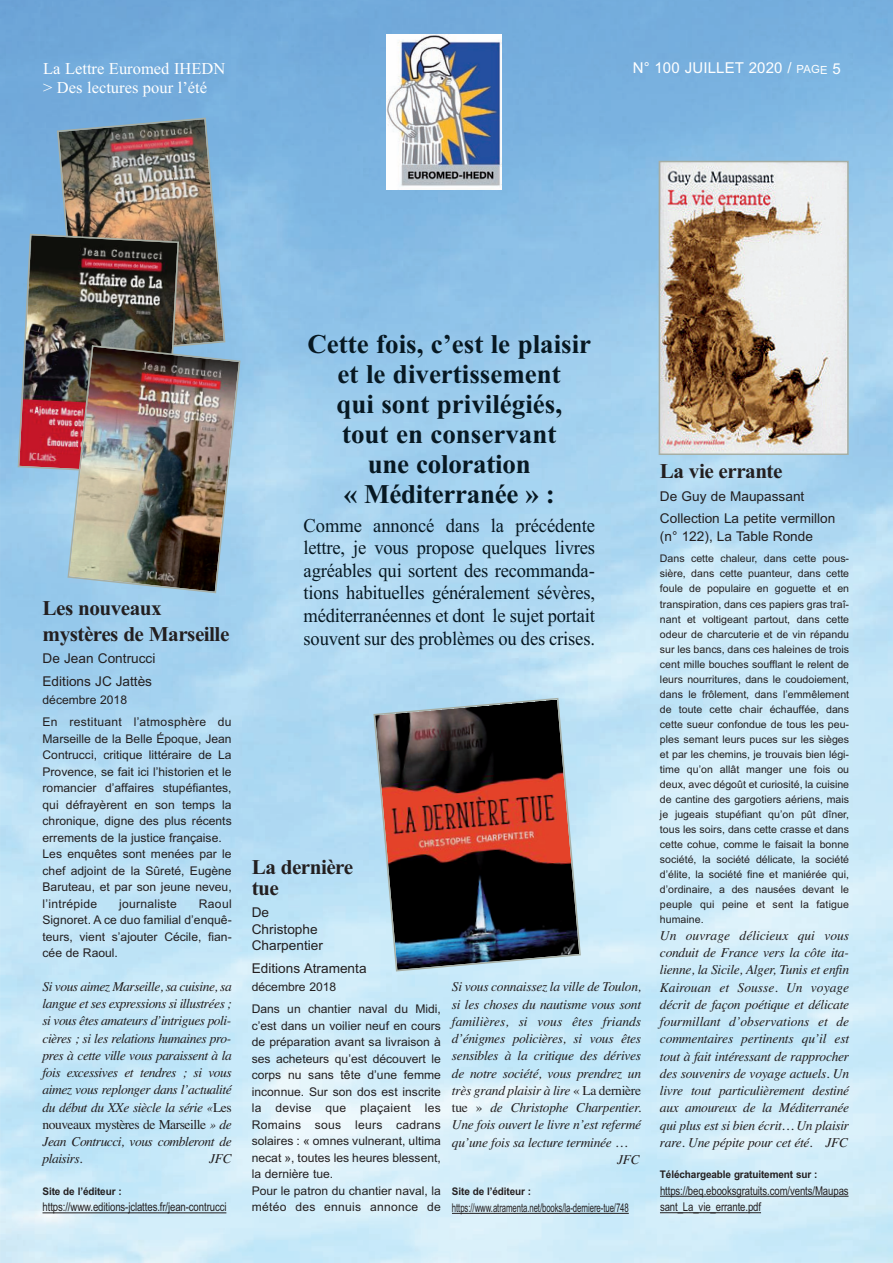
<style>
.page{position:relative;width:893px;height:1263px;background:#fff}
.page>*{position:absolute;margin:0;border:0;box-sizing:border-box;transform-origin:0 0}
.t1{font:700 27px/30px "Times New Roman";color:#071822;text-align:center}
.t2{font:700 21px/21px "Times New Roman";letter-spacing:-.025em;color:#231f20}
.t3{font:19.5px/22.5px "Times New Roman";letter-spacing:-.01em;color:#071822;text-align:justify;scale:.95 1}
.t4{font:16.5px "Times New Roman";color:#fff}
.t5{font:15px "Arial";letter-spacing:.01em;color:#fff}
.t6{font:italic 13.5px/17.2px "Times";letter-spacing:-.02em;color:#231f20;text-align:justify}
.t7{font:13.5px/16.5px "Arial";color:#231f20}
.t8{font:italic 13.5px "Times";color:#231f20}
.t9{font:12px/16.5px "Arial";color:#231f20}
.t10{font:12px/16.5px "Arial";color:#231f20;scale:.8 1}
.t11{font:12px "Arial";color:#231f20;scale:.65 1}
.t12{font:12px/22.5px "Arial";letter-spacing:.02em;color:#231f20}
.t13{font:10.5px/15px "Arial";letter-spacing:.015em;color:#231f20;text-align:justify}
.t14{font:700 10.5px "Arial";letter-spacing:-.01em;color:#231f20;scale:.95 1}
.s1{font-size:11.25px}
.s2{font-style:normal}
</style>
<div class="page">
<img style="left:0;top:0;width:893px;height:1263px">
<img style="left:373px;top:697px;width:209px;height:275px">
<hr style="left:452px;top:1213px;width:177px;height:1px;background:#231f20">
<hr style="left:43px;top:1212px;width:183px;height:1px;background:#231f20">
<img style="left:662px;top:164px;width:184px;height:288px">
<div style="left:659px;top:161px;width:190px;height:294px;border:2px solid #a6aea4"></div>
<hr style="left:660px;top:1196px;width:188px;height:1px;background:#231f20">
<hr style="left:660px;top:1212px;width:101px;height:1px;background:#231f20">
<img style="left:387px;top:34px;width:114px;height:155px">
<img style="left:17px;top:117px;width:224px;height:477px">
<p class="t4" style="left:43px;top:62px;width:184px">La Lettre Euromed IHEDN</p>
<p class="t5" style="left:633px;top:63px;width:209px">N° 100 JUILLET 2020 / <span class="s1">PAGE</span> 5</p>
<p class="t4" style="left:43px;top:82px;width:165px">&gt; Des lectures pour l’été</p>
<h2 class="t2" style="left:43px;top:598px;width:188px;line-height:25.5px">Les nouveaux mystères de Marseille</h2>
<p class="t7" style="left:43px;top:648px;width:114px;line-height:22.5px">De Jean Contrucci<br>Editions JC Jattès</p>
<p class="t12" style="left:43px;top:689px;width:191px">décembre 2018<br>En restituant l’atmosphère du</p>
<p class="t9" style="left:43px;top:731px;width:191px">Marseille de la Belle Époque, Jean<br>Contrucci, critique littéraire de La<br>Provence, se fait ici l’historien et le romancier d’affaires stupéfiantes, qui défrayèrent en son temps la chronique, digne des plus récents errements de la justice française.<br>Les enquêtes sont menées par le chef adjoint de la Sûreté, Eugène<br>Baruteau, et par son jeune neveu, l’intrépide</p>
<p class="t9" style="left:43px;top:896px;width:191px;text-align:justify;text-indent:156px">Raoul Signoret. A ce duo familial d’enquê&shy;teurs, vient s’ajouter Cécile, fian&shy;cée de Raoul.</p>
<p class="t6" style="left:43px;top:979px;width:191px">Si vous aimez Marseille, sa cuisine, sa langue et ses expressions si illustrées ; si vous êtes amateurs d’intrigues poli&shy;cières ; si les relations humaines pro&shy;pres à cette ville vous paraissent à la fois excessives et tendres ; si vous aimez vous replonger dans l’actualité du début du XXe siècle la série «<span class="s2">Les nouveaux mystères de Marseille</span> » de Jean Contrucci, vous combleront de plaisirs.</p>
<p class="t12" style="left:119px;top:893px;width:59px">journaliste</p>
<p class="t6" style="left:209px;top:1151px;width:24px">JFC</p>
<p class="t14" style="left:43px;top:1187px;width:85px">Site de l’éditeur :</p>
<p class="t10" style="left:43px;top:1200px;width:231px">https://www.editions-jclattes.fr/jean-contrucci</p>
<h1 class="t1" style="left:307px;top:332px;width:285px">Cette fois, c’est le plaisir et le divertissement<br>qui sont privilégiés,<br>tout en conservant<br>une coloration<br>« Méditerranée » :</h1>
<p class="t3" style="left:304px;top:516px;width:308px">Comme annoncé dans la précédente lettre, je vous propose quelques livres agréables qui sortent des recommanda&shy;tions habituelles généralement sévères, méditerranéennes et dont le sujet portait souvent sur des problèmes ou des crises.</p>
<h2 class="t2" style="left:252px;top:858px;width:103px">La dernière tue</h2>
<p class="t7" style="left:252px;top:905px;width:73px">De<br>Christophe<br>Charpentier</p>
<p class="t7" style="left:252px;top:961px;width:116px">Editions Atramenta</p>
<p class="t9" style="left:252px;top:976px;width:191px;line-height:22.5px">décembre 2018<br>Dans un chantier naval du Midi,</p>
<p class="t9" style="left:252px;top:1018px;width:191px">c’est dans un voilier neuf en cours de préparation avant sa livraison à ses acheteurs qu’est découvert le corps nu sans tête d’une femme inconnue. Sur son dos est inscrite la devise que plaçaient les<br>Romains sous leurs cadrans solaires : « omnes vulnerant, ultima necat », toutes les heures blessent, la dernière tue.<br>Pour le patron du chantier naval, la météo des ennuis annonce de</p>
<p class="t6" style="left:452px;top:979px;width:191px">Si vous connaissez la ville de Toulon,</p>
<p class="t6" style="left:452px;top:997px;width:191px">si les choses du nautisme vous sont</p>
<p class="t8" style="left:452px;top:1016px;width:191px">familières, si vous êtes friands</p>
<p class="t6" style="left:452px;top:1031px;width:191px">d’énigmes policières, si vous êtes</p>
<p class="t6" style="left:452px;top:1048px;width:191px">sensibles à la critique des dérives</p>
<p class="t6" style="left:452px;top:1066px;width:191px">de notre société, vous prendrez un</p>
<p class="t6" style="left:452px;top:1083px;width:191px">très grand plaisir à lire <span class="s2">« La dernière</span></p>
<p class="t6" style="left:452px;top:1100px;width:191px"><span class="s2">tue »</span> de Christophe Charpentier.</p>
<p class="t6" style="left:452px;top:1117px;width:191px">Une fois ouvert le livre n’est refermé</p>
<p class="t6" style="left:452px;top:1135px;width:177px">qu’une fois sa lecture terminée …</p>
<p class="t6" style="left:617px;top:1152px;width:24px">JFC</p>
<p class="t14" style="left:452px;top:1188px;width:85px">Site de l’éditeur :</p>
<p class="t11" style="left:452px;top:1203px;width:274px">https://www.atramenta.net/books/la-derniere-tue/748</p>
<h2 class="t2" style="left:660px;top:463px;width:124px">La vie errante</h2>
<p class="t7" style="left:660px;top:486px;width:177px;line-height:22.5px">De Guy de Maupassant<br>Collection La petite vermillon</p>
<p class="t7" style="left:660px;top:530px;width:155px">(n° 122), La Table Ronde</p>
<p class="t13" style="left:660px;top:552px;width:191px">Dans cette chaleur, dans cette pous&shy;sière, dans cette puanteur, dans cette foule de populaire en goguette et en transpiration, dans ces papiers gras traî&shy;nant et voltigeant partout, dans cette odeur de charcuterie et de vin répandu sur les bancs, dans ces haleines de trois cent mille bouches soufflant le relent de leurs nourritures, dans le coudoiement, dans le frôlement, dans l’emmêlement de toute cette chair échauffée, dans cette sueur confondue de tous les peu&shy;ples semant leurs puces sur les sièges et par les chemins, je trouvais bien légi&shy;time qu’on allât manger une fois ou deux, avec dégoût et curiosité, la cuisine de cantine des gargotiers aériens, mais je jugeais stupéfiant qu’on pût dîner, tous les soirs, dans cette crasse et dans cette cohue, comme le faisait la bonne société, la société délicate, la société d’élite, la société fine et maniérée qui, d’ordinaire, a des nausées devant le peuple qui peine et sent la fatigue humaine.</p>
<p class="t6" style="left:660px;top:928px;width:191px">Un ouvrage délicieux qui vous conduit de France vers la côte ita&shy;lienne, la Sicile, Alger, Tunis et enfin Kairouan et Sousse. Un voyage décrit de façon poétique et délicate fourmillant d’observations et de commentaires pertinents qu’il est tout à fait intéressant de rapprocher des souvenirs de voyage actuels. Un livre tout particulièrement destiné aux amoureux de la Méditerranée qui plus est si bien écrit… Un plaisir rare. Une pépite pour cet été. JFC</p>
<p class="t14" style="left:660px;top:1171px;width:167px">Téléchargeable gratuitement sur :</p>
<p class="t10" style="left:660px;top:1183px;width:237px">https://beq.ebooksgratuits.com/vents/Maupas sant_La_vie_errante.pdf</p>
</div>
